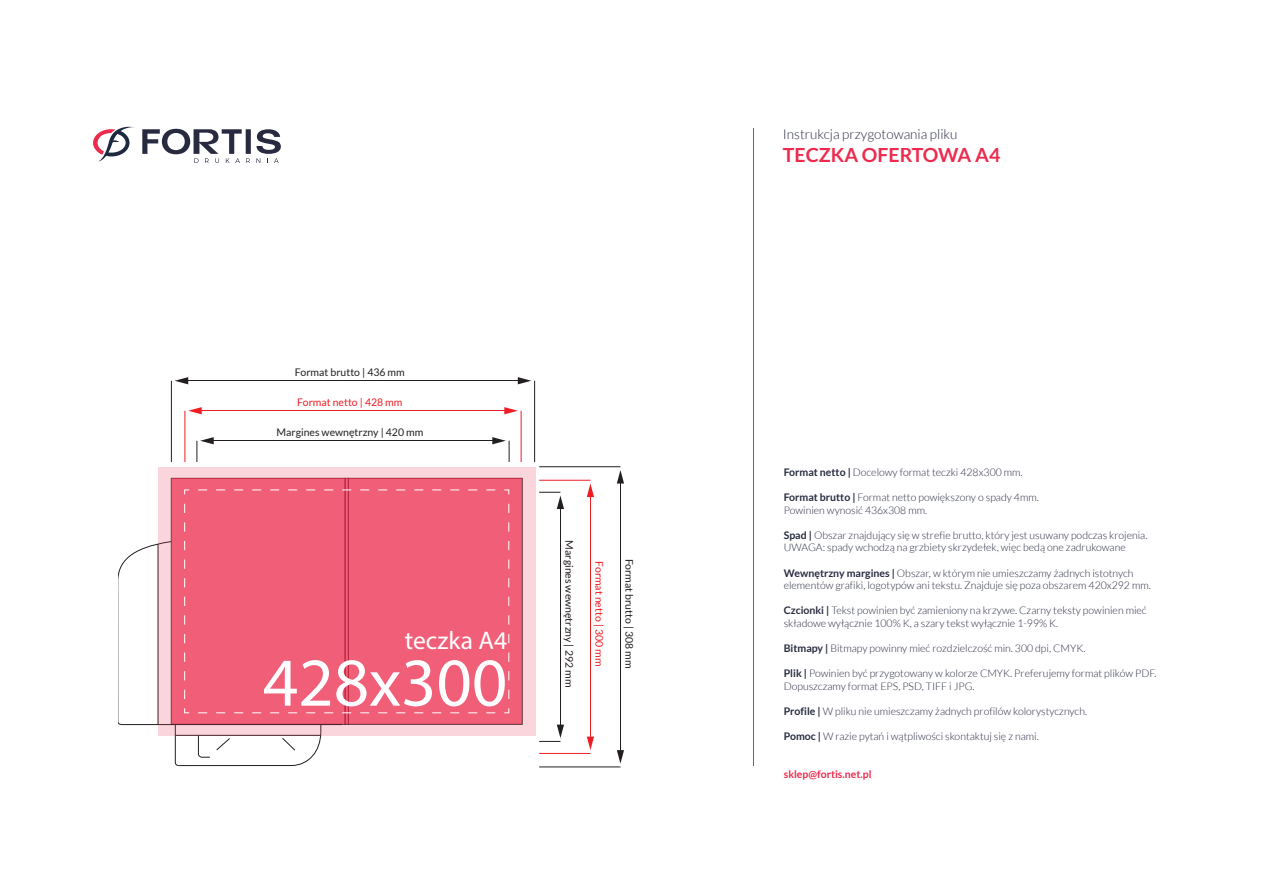
<style>
.page{position:relative;width:1263px;height:893px;background:#fff}
.page>*{position:absolute;margin:0;border:0;box-sizing:border-box;transform-origin:0 0}
.t1{font:700 69px "Myriad Pro";color:#fff}
.t2{font:300 25.5px "Myriad Pro";color:#fff}
.t3{font:700 19.5px "Lato";color:#ed2b4e}
.t4{font:300 13.5px "Lato";color:#282b40}
.t5{font:300 10.5px/12.6px "Lato";color:#282b40}
.t6{font:10.5px "Lato";color:#231f20}
.t7{font:10.5px "Lato";color:#ee1d23}
.t8{font:700 10.5px "Lato";color:#ed2b4e}
.s1{font-weight:700}
</style>
<div class="page">
<svg style="left:93px;top:127px;width:41px;height:34px"></svg>
<svg style="left:142px;top:129px;width:139px;height:34px"></svg>
<hr style="left:753px;top:128px;width:1px;height:637px;background:#ed2b4e">
<hr style="left:207px;top:440px;width:286px;height:1px;background:#231f20">
<svg style="left:504px;top:407px;width:14px;height:7px"></svg>
<svg style="left:188px;top:407px;width:14px;height:7px"></svg>
<hr style="left:195px;top:410px;width:310px;height:1px;background:#ee1d23">
<hr style="left:185px;top:411px;width:1px;height:51px;background:#ee1d23">
<hr style="left:521px;top:411px;width:1px;height:51px;background:#ee1d23">
<svg style="left:518px;top:377px;width:13px;height:7px"></svg>
<svg style="left:175px;top:377px;width:13px;height:7px"></svg>
<hr style="left:182px;top:380px;width:336px;height:1px;background:#231f20">
<hr style="left:560px;top:503px;width:1px;height:222px;background:#231f20">
<svg style="left:587px;top:737px;width:7px;height:13px"></svg>
<svg style="left:587px;top:483px;width:7px;height:14px"></svg>
<hr style="left:590px;top:491px;width:1px;height:246px;background:#ee1d23">
<hr style="left:539px;top:480px;width:51px;height:1px;background:#ee1d23">
<hr style="left:539px;top:753px;width:51px;height:1px;background:#ee1d23">
<svg style="left:617px;top:750px;width:7px;height:14px"></svg>
<svg style="left:617px;top:470px;width:7px;height:14px"></svg>
<hr style="left:620px;top:477px;width:1px;height:273px;background:#231f20">
<svg style="left:197px;top:437px;width:17px;height:25px"></svg>
<svg style="left:492px;top:437px;width:18px;height:25px"></svg>
<hr style="left:171px;top:381px;width:1px;height:81px;background:#231f20">
<hr style="left:534px;top:381px;width:1px;height:81px;background:#231f20">
<svg style="left:539px;top:492px;width:25px;height:17px"></svg>
<svg style="left:539px;top:725px;width:25px;height:17px"></svg>
<hr style="left:539px;top:466px;width:81px;height:1px;background:#231f20">
<hr style="left:539px;top:766px;width:81px;height:1px;background:#231f20">
<svg style="left:158px;top:467px;width:377px;height:269px;fill:#fbd5dc"></svg>
<div style="left:171px;top:479px;width:351px;height:245px;background:#f15e78"></div>
<svg style="left:118px;top:489px;width:392px;height:277px"></svg>
<p class="t6" style="left:295px;top:366px;width:111px">Format brutto | 436 mm</p>
<p class="t7" style="left:297px;top:396px;width:107px">Format netto | 428 mm</p>
<p class="t6" style="left:276px;top:426px;width:148px">Margines wewnętrzny | 420 mm</p>
<h2 class="t2" style="left:405px;top:624px;width:104px">teczka A4</h2>
<h1 class="t1" style="left:263px;top:640px;width:246px">428x300</h1>
<p class="t6" style="left:575px;top:540px;width:148px;rotate:90deg">Margines wewnętrzny | 292 mm</p>
<p class="t7" style="left:605px;top:561px;width:107px;rotate:90deg">Format netto | 300 mm</p>
<p class="t6" style="left:635px;top:559px;width:111px;rotate:90deg">Format brutto | 308 mm</p>
<p class="t4" style="left:783px;top:127px;width:176px">Instrukcja przygotowania pliku</p>
<h3 class="t3" style="left:783px;top:144px;width:219px">TECZKA OFERTOWA A4</h3>
<p class="t5" style="left:784px;top:466px;width:240px"><span class="s1">Format netto |</span> Docelowy format teczki 428x300 mm.</p>
<p class="t5" style="left:784px;top:491px;width:257px"><span class="s1">Format brutto |</span> Format netto powiększony o spady 4mm.<br>Powinien wynosić 436x308 mm.</p>
<p class="t5" style="left:784px;top:529px;width:365px"><span class="s1">Spad |</span> Obszar znajdujący się w strefie brutto, który jest usuwany podczas krojenia.<br>UWAGA: spady wchodzą na grzbiety skrzydełek, więc bedą one zadrukowane</p>
<p class="t5" style="left:784px;top:566px;width:368px"><span class="s1">Wewnętrzny margines |</span> Obszar, w którym nie umieszczamy żadnych istotnych elementów grafiki, logotypów ani tekstu. Znajduje się poza obszarem 420x292 mm.</p>
<p class="t5" style="left:784px;top:604px;width:364px"><span class="s1">Czcionki |</span> Tekst powinien być zamieniony na krzywe. Czarny teksty powinien mieć składowe wyłącznie 100% K, a szary tekst wyłącznie 1-99% K.</p>
<p class="t5" style="left:784px;top:642px;width:303px"><span class="s1">Bitmapy |</span> Bitmapy powinny mieć rozdzielczość min. 300 dpi, CMYK.</p>
<p class="t5" style="left:784px;top:667px;width:374px"><span class="s1">Plik |</span> Powinien być przygotowany w kolorze CMYK. Preferujemy format plików PDF.<br>Dopuszczamy format EPS, PSD, TIFF i JPG.</p>
<p class="t5" style="left:784px;top:705px;width:305px"><span class="s1">Profile |</span> W pliku nie umieszczamy żadnych profilów kolorystycznych.</p>
<p class="t5" style="left:784px;top:730px;width:257px"><span class="s1">Pomoc |</span> W razie pytań i wątpliwości skontaktuj się z nami.</p>
<p class="t8" style="left:784px;top:768px;width:89px">sklep@fortis.net.pl</p>
</div>
